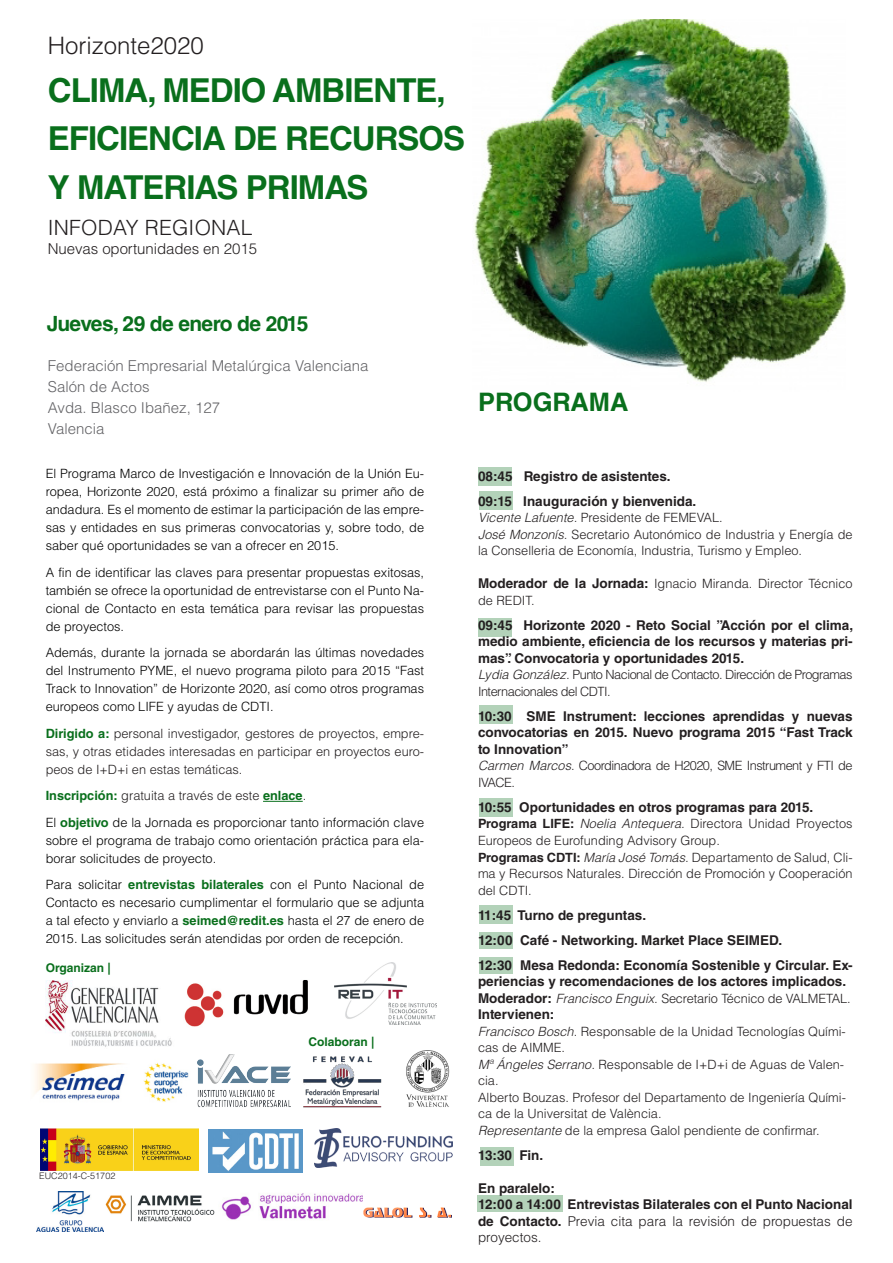
<style>
.page{position:relative;width:893px;height:1263px;background:#fff}
.page>*{position:absolute;margin:0;border:0;box-sizing:border-box;transform-origin:0 0}
.t1{font:700 33px/48px "Helvetica LT Std";letter-spacing:-.03em;color:#096f1c}
.t2{font:700 25.5px "Helvetica LT Std";color:#096f1c}
.t3{font:300 24px "Helvetica LT Std";color:#231f20}
.t4{font:700 21px "Helvetica LT Std";letter-spacing:-.03em;color:#096f1c}
.t5{font:300 21px "Helvetica LT Std";letter-spacing:.01em;color:#231f20}
.t6{font:300 15px "Helvetica LT Std";color:#636366}
.t7{font:300 15px "Helvetica LT Std";letter-spacing:-.005em;color:#231f20}
.t8{font:700 13.5px/16.5px "Helvetica LT Std";color:#231f20;text-align:justify}
.t9{font:300 12.75px/18px "Helvetica LT Std";color:#000;text-align:justify}
.t10{font:300 12.75px/16.5px "Helvetica LT Std";color:#231f20}
.t11{font:300 12.75px/16.5px "Helvetica LT Std";letter-spacing:-.04em;color:#231f20}
.t12{font:700 12px "Helvetica LT Std";color:#096f1c}
.t13{font:300 9px "Helvetica LT Std";color:#231f20}
.s1{font-weight:700;color:#096f1c}
.s2{font-style:italic}
.s3{font-weight:700;font-size:13.5px}
.s4{font-weight:700}
.s5{font-weight:300}
</style>
<div class="page">
<img style="left:103px;top:1149px;width:130px;height:83px">
<div style="left:480px;top:1147px;width:33px;height:18px;background:#b3d2b9"></div>
<div style="left:477px;top:1195px;width:86px;height:16px;background:#b3d2b9"></div>
<div style="left:479px;top:957px;width:33px;height:16px;background:#b3d2b9"></div>
<div style="left:479px;top:932px;width:33px;height:17px;background:#b3d2b9"></div>
<div style="left:479px;top:905px;width:33px;height:19px;background:#b3d2b9"></div>
<div style="left:479px;top:798px;width:33px;height:18px;background:#b3d2b9"></div>
<div style="left:479px;top:705px;width:33px;height:19px;background:#b3d2b9"></div>
<div style="left:478px;top:618px;width:33px;height:18px;background:#b3d2b9"></div>
<div style="left:479px;top:491px;width:33px;height:19px;background:#b3d2b9"></div>
<div style="left:478px;top:467px;width:33px;height:18px;background:#b3d2b9"></div>
<hr style="left:263px;top:801px;width:40px;height:1px;background:#096f1c">
<img style="left:40px;top:1128px;width:158px;height:43px">
<img style="left:184px;top:980px;width:124px;height:47px">
<img style="left:334px;top:962px;width:103px;height:63px">
<img style="left:34px;top:1063px;width:155px;height:39px">
<img style="left:197px;top:1055px;width:94px;height:53px">
<img style="left:474px;top:19px;width:371px;height:363px">
<img style="left:209px;top:1130px;width:94px;height:42px">
<img style="left:303px;top:1056px;width:79px;height:52px">
<img style="left:315px;top:1128px;width:138px;height:39px">
<img style="left:36px;top:1191px;width:67px;height:41px">
<img style="left:46px;top:980px;width:126px;height:67px">
<img style="left:218px;top:1189px;width:145px;height:38px">
<img style="left:363px;top:1207px;width:88px;height:11px">
<img style="left:406px;top:1050px;width:44px;height:57px">
<p class="t3" style="left:48px;top:31px;width:158px">Horizonte2020</p>
<p class="t1" style="left:48px;top:66px;width:419px">CLIMA, MEDIO AMBIENTE,<br>EFICIENCIA DE RECURSOS<br>Y MATERIAS PRIMAS</p>
<p class="t5" style="left:48px;top:214px;width:206px">INFODAY REGIONAL</p>
<p class="t7" style="left:48px;top:239px;width:211px">Nuevas oportunidades en 2015</p>
<p class="t4" style="left:47px;top:310px;width:263px">Jueves, 29 de enero de 2015</p>
<p class="t6" style="left:48px;top:356px;width:322px">Federación Empresarial Metalúrgica Valenciana</p>
<p class="t6" style="left:48px;top:377px;width:103px">Salón de Actos</p>
<p class="t6" style="left:48px;top:398px;width:174px">Avda. Blasco Ibañez, 127</p>
<p class="t6" style="left:48px;top:419px;width:58px">Valencia</p>
<p class="t9" style="left:46px;top:464px;width:380px">El Programa Marco de Investigación e Innovación de la Unión Eu&shy;ropea, Horizonte 2020, está próximo a finalizar su primer año de andadura. Es el momento de estimar la participación de las empre&shy;sas y entidades en sus primeras convocatorias y, sobre todo, de saber qué oportunidades se van a ofrecer en 2015.</p>
<p class="t9" style="left:46px;top:563px;width:380px">A fin de identificar las claves para presentar propuestas exitosas, también se ofrece la oportunidad de entrevistarse con el Punto Na&shy;cional de Contacto en esta temática para revisar las propuestas de proyectos.</p>
<p class="t9" style="left:46px;top:643px;width:380px">Además, durante la jornada se abordarán las últimas novedades del Instrumento PYME, el nuevo programa piloto para 2015 “Fast Track to Innovation” de Horizonte 2020, así como otros programas europeos como LIFE y ayudas de CDTI.</p>
<p class="t10" style="left:46px;top:724px;width:380px;line-height:18px;text-align:justify"><span class="s1">Dirigido a:</span> personal investigador, gestores de proyectos, empre&shy;sas, y otras etidades interesadas en participar en proyectos euro&shy;peos de I+D+i en estas temáticas.</p>
<p class="t10" style="left:46px;top:787px;width:262px"><span class="s1">Inscripción:</span> gratuita a través de este <span class="s1">enlace</span>.</p>
<p class="t9" style="left:46px;top:813px;width:380px">El <span class="s1">objetivo</span> de la Jornada es proporcionar tanto información clave sobre el programa de trabajo como orientación práctica para ela&shy;borar solicitudes de proyecto.</p>
<p class="t9" style="left:46px;top:875px;width:380px">Para solicitar <span class="s1">entrevistas bilaterales</span> con el Punto Nacional de Contacto es necesario cumplimentar el formulario que se adjunta a tal efecto y enviarlo a <span class="s1">seimed@redit.es</span> hasta el 27 de enero de 2015. Las solicitudes serán atendidas por orden de recepción.</p>
<p class="t12" style="left:46px;top:961px;width:67px">Organizan |</p>
<p class="t13" style="left:39px;top:1170px;width:78px">EUC2014-C-51702</p>
<p class="t12" style="left:309px;top:1034px;width:67px">Colaboran |</p>
<p class="t2" style="left:478px;top:387px;width:152px">PROGRAMA</p>
<p class="t8" style="left:478px;top:468px;width:194px">08:45 Registro de asistentes.</p>
<p class="t8" style="left:478px;top:493px;width:220px">09:15 Inauguración y bienvenida.</p>
<p class="t10" style="left:478px;top:509px;width:246px"><span class="s2">Vicente Lafuente.</span> Presidente de FEMEVAL.</p>
<p class="t10" style="left:478px;top:526px;width:376px"><span class="s2">José Monzonís.</span> Secretario Autonómico de Industria y Energía de la Conselleria de Economía, Industria, Turismo y Empleo.</p>
<p class="t10" style="left:478px;top:575px;width:376px"><span class="s3">Moderador de la Jornada:</span> Ignacio Miranda. Director Técnico de REDIT.</p>
<p class="t8" style="left:478px;top:617px;width:377px">09:45 Horizonte 2020 - Reto Social ”Acción por el clima, medio ambiente, eficiencia de los recursos y materias pri&shy;mas”. Convocatoria y oportunidades 2015.</p>
<p class="t11" style="left:478px;top:666px;width:376px"><span class="s2">Lydia González.</span> Punto Nacional de Contacto. Dirección de Programas<br>Internacionales del CDTI.</p>
<p class="t8" style="left:478px;top:708px;width:376px">10:30 SME Instrument: lecciones aprendidas y nuevas convocatorias en 2015. Nuevo programa 2015 “Fast Track to Innovation”</p>
<p class="t11" style="left:478px;top:757px;width:376px"><span class="s2">Carmen Marcos</span>. Coordinadora de H2020, SME Instrument y FTI de<br>IVACE.</p>
<p class="t8" style="left:478px;top:799px;width:337px">10:55 Oportunidades en otros programas para 2015.</p>
<p class="t10" style="left:478px;top:815px;width:376px"><span class="s4">Programa LIFE:</span> <span class="s2">Noelia Antequera.</span> Directora Unidad Proyectos<br>Europeos de Eurofunding Advisory Group.</p>
<p class="t10" style="left:478px;top:848px;width:376px;text-align:justify"><span class="s4">Programas CDTI:</span> <span class="s2">María José Tomás.</span> Departamento de Salud, Cli&shy;ma y Recursos Naturales. Dirección de Promoción y Cooperación del CDTI.</p>
<p class="t8" style="left:478px;top:906px;width:170px">11:45 Turno de preguntas.</p>
<p class="t8" style="left:478px;top:931px;width:306px">12:00 Café - Networking. Market Place SEIMED.</p>
<p class="t8" style="left:478px;top:956px;width:376px">12:30 Mesa Redonda: Economía Sostenible y Circular. Ex&shy;periencias y recomendaciones de los actores implicados.</p>
<p class="t10" style="left:478px;top:990px;width:374px"><span class="s3">Moderador:</span> <span class="s2">Francisco Enguix.</span> Secretario Técnico de VALMETAL.</p>
<p class="t8" style="left:478px;top:1006px;width:78px">Intervienen:</p>
<p class="t10" style="left:478px;top:1023px;width:369px"><span class="s2">Francisco Bosch</span>. Responsable de la Unidad Tecnologías Quími&shy;cas de AIMME.</p>
<p class="t10" style="left:478px;top:1056px;width:368px"><span class="s2">Mª Ángeles Serrano.</span> Responsable de I+D+i de Aguas de Valen&shy;cia.</p>
<p class="t10" style="left:478px;top:1089px;width:369px">Alberto Bouzas. Profesor del Departamento de Ingeniería Quími&shy;ca de la Universitat de València.</p>
<p class="t10" style="left:478px;top:1122px;width:343px"><span class="s2">Representante</span> de la empresa Galol pendiente de confirmar.</p>
<p class="t8" style="left:478px;top:1146px;width:67px">13:30 Fin.</p>
<p class="t8" style="left:478px;top:1179px;width:79px">En paralelo:</p>
<p class="t8" style="left:478px;top:1196px;width:376px">12:00 a 14:00 Entrevistas Bilaterales con el Punto Nacional de Contacto. <span class="s5">Previa cita para la revisión de propuestas de proyectos.</span></p>
</div>
